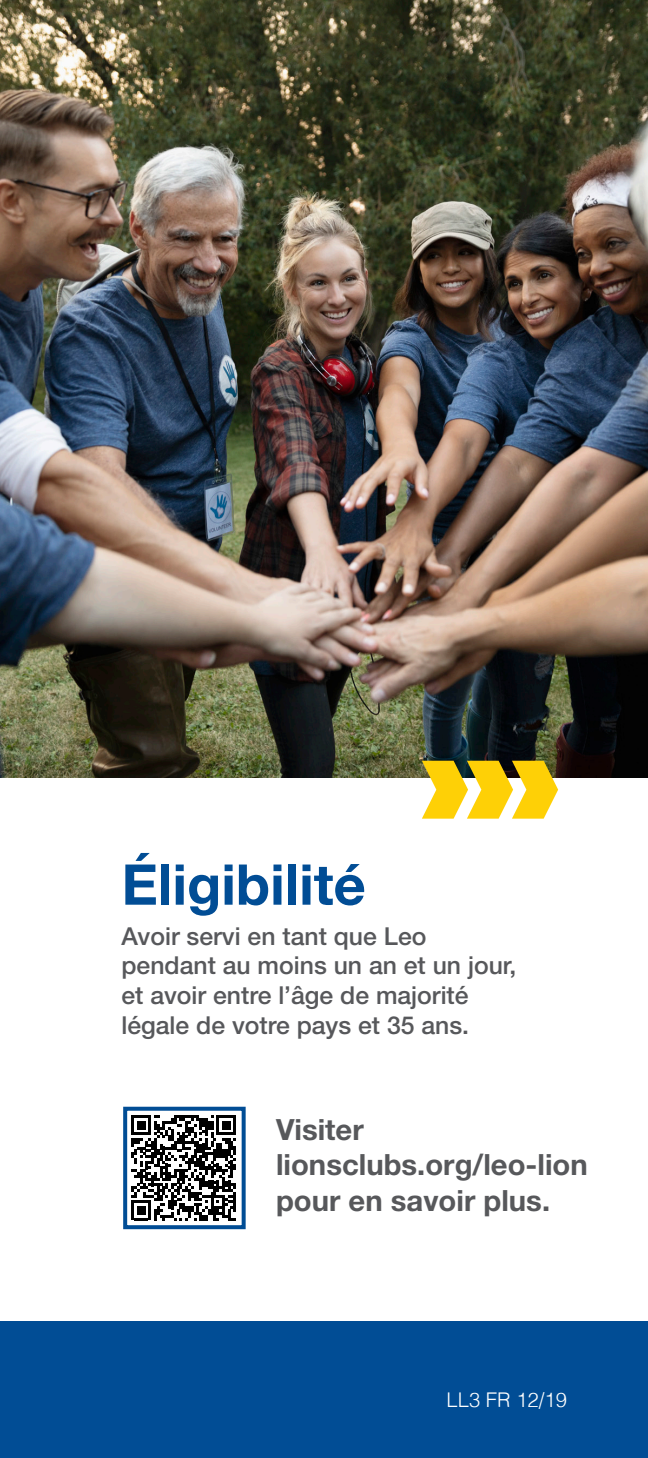
<style>
.page{position:relative;width:648px;height:1458px;background:#fff}
.page>*{position:absolute;margin:0;border:0;box-sizing:border-box;transform-origin:0 0}
.Interior_body__small{font:700 56.25px "Helvetica Neue LT Std";color:#014d95}
.Interior_body__small-2{font:700 29.25px/35.1px "Helvetica Neue LT Std";color:#57585b}
.Interior_body__small-3{font:500 24.75px/29.7px "Helvetica Neue LT Std";color:#57585b}
.t1{font:300 20.25px "Helvetica";color:#fff}
</style>
<div class="page">
<img style="left:0;top:0;width:648px;height:778px">
<svg style="left:131px;top:1116px;width:105px;height:104px"></svg>
<div style="left:123px;top:1107px;width:123px;height:122px;border:4px solid #014d95"></div>
<svg style="left:422px;top:761px;width:136px;height:58px"></svg>
<div style="left:0;top:1322px;width:648px;height:136px;background:#014d95"></div>
<p class="Interior_body__small" style="left:122px;top:850px;width:246px">Éligibilité</p>
<p class="Interior_body__small-3" style="left:122px;top:921px;width:396px">Avoir servi en tant que Leo pendant au moins un an et un jour, et avoir entre l’âge de majorité légale de votre pays et 35 ans.</p>
<p class="Interior_body__small-2" style="left:276px;top:1112px;width:313px">Visiter lionsclubs.org/leo-lion pour en savoir plus.</p>
<p class="t1" style="left:447px;top:1382px;width:122px">LL3 FR 12/19</p>
</div>
